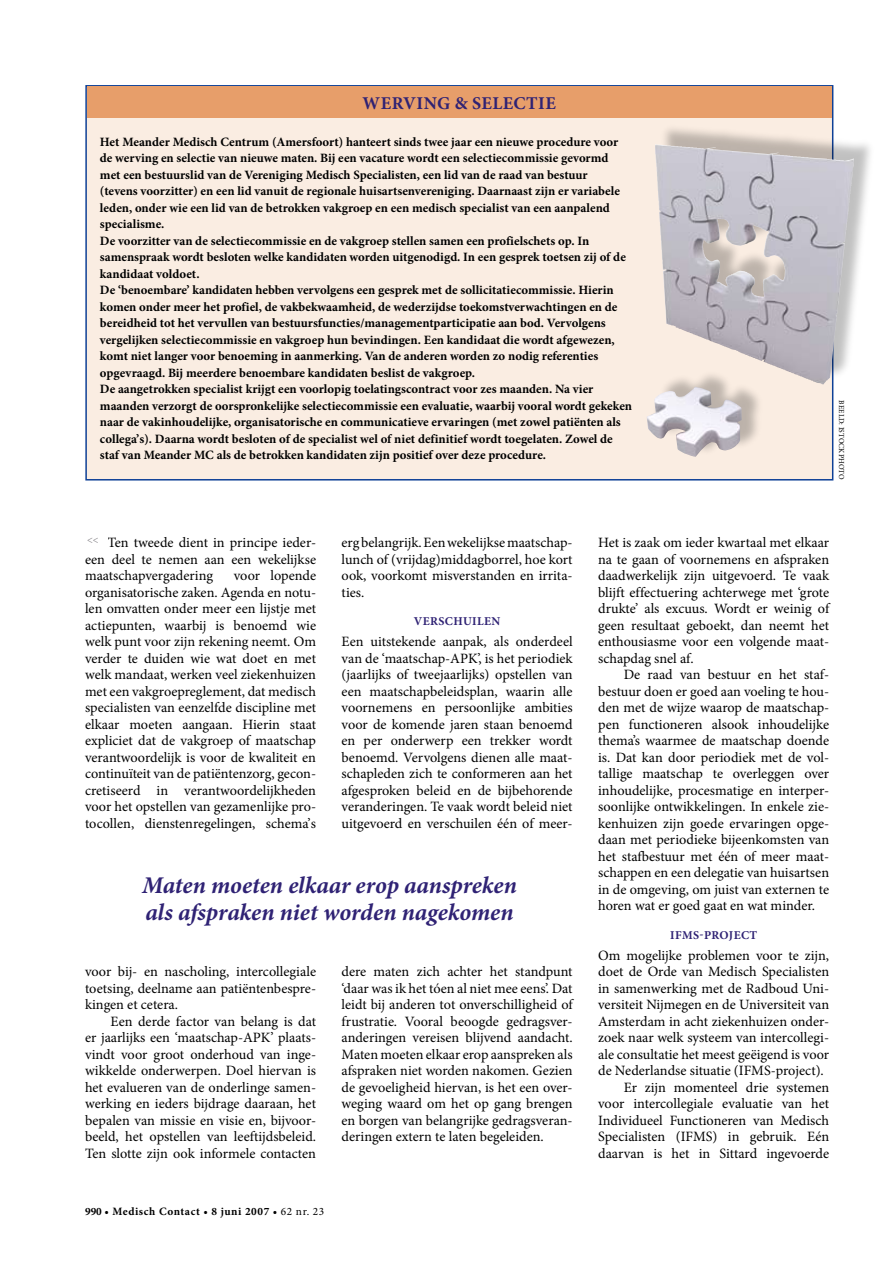
<style>
.page{position:relative;width:893px;height:1263px;background:#fff}
.page>*{position:absolute;margin:0;border:0;box-sizing:border-box;transform-origin:0 0}
.t1{font:italic 700 24px/27px "Minion Pro";letter-spacing:-.005em;color:#2f2274}
.t2{font:700 18px "Minion Pro";letter-spacing:.025em;color:#2f2274}
.t3{font:14.25px/16.5px "Minion Pro";color:#000;text-align:justify}
.t4{font:700 12.75px/16.5px "Minion Pro";color:#000}
.t5{font:700 12px "Minion Pro";letter-spacing:.03em;color:#2f2274}
.t6{font:700 11.25px "Minion Pro";letter-spacing:.05em;color:#000}
.t7{font:10.5px "Minion Pro";color:#817f84}
.t8{font:7.5px "Minion Pro";color:#000}
.s1{font-weight:400}
</style>
<div class="page">
<div style="left:86px;top:86px;width:747px;height:394px;background:#faede2"></div>
<div style="left:87px;top:86px;width:744px;height:32px;background:#e79e6a"></div>
<div style="left:650px;top:369px;width:114px;height:89px;background:#000;opacity:.25"></div>
<img style="left:647px;top:387px;width:95px;height:70px">
<div style="left:658px;top:122px;width:218px;height:258px;background:#000;opacity:.25"></div>
<img style="left:655px;top:144px;width:199px;height:240px">
<p class="t2" style="left:363px;top:91px;width:195px">Werving &amp; selectie</p>
<p class="t4" style="left:100px;top:133px;width:534px">Het Meander Medisch Centrum (Amersfoort) hanteert sinds twee jaar een nieuwe procedure voor de werving en selectie van nieuwe maten. Bij een vacature wordt een selectiecommissie gevormd met een bestuurslid van de Vereniging Medisch Specialisten, een lid van de raad van bestuur<br>(tevens voorzitter) en een lid vanuit de regionale huisartsenvereniging. Daarnaast zijn er variabele leden, onder wie een lid van de betrokken vakgroep en een medisch specialist van een aanpalend specialisme.<br>De voorzitter van de selectiecommissie en de vakgroep stellen samen een profielschets op. In samenspraak wordt besloten welke kandidaten worden uitgenodigd. In een gesprek toetsen zij of de kandidaat voldoet.<br>De ‘benoembare’ kandidaten hebben vervolgens een gesprek met de sollicitatiecommissie. Hierin komen onder meer het profiel, de vakbekwaamheid, de wederzijdse toekomst-verwachtingen en de bereidheid tot het vervullen van bestuursfuncties/management-participatie aan bod. Vervolgens vergelijken selectiecommissie en vakgroep hun bevindingen. Een kandidaat die wordt afgewezen, komt niet langer voor benoeming in aanmerking. Van de anderen worden zo nodig referenties opgevraagd. Bij meerdere benoembare kandidaten beslist de vakgroep.<br>De aangetrokken specialist krijgt een voorlopig toelatingscontract voor zes maanden. Na vier maanden verzorgt de oorspronkelijke selectiecommissie een evaluatie, waarbij vooral wordt gekeken naar de vakinhoudelijke, organisatorische en communicatieve ervaringen (met zowel patiënten als collega’s). Daarna wordt besloten of de specialist wel of niet definitief wordt toegelaten. Zowel de staf van Meander MC als de betrokken kandidaten zijn positief over deze procedure.</p>
<p class="t8" style="left:847px;top:400px;width:79px;rotate:90deg">Beeld: istockphoto</p>
<p class="t3" style="left:85px;top:534px;width:233px;text-indent:22px">Ten tweede dient in principe ieder&shy;een deel te nemen aan een wekelijkse maatschapvergadering</p>
<p class="t7" style="left:87px;top:533px;width:13px">&lt;&lt;</p>
<p class="t3" style="left:85px;top:567px;width:233px;text-indent:149px">voor lopende organisatorische zaken. Agenda en notu&shy;len omvatten onder meer een lijstje met actiepunten, waarbij is benoemd wie welk punt voor zijn rekening neemt. Om verder te duiden wie wat doet en met welk mandaat, werken veel ziekenhuizen met een vakgroepreglement, dat medisch specialisten van eenzelfde discipline met elkaar moeten aangaan. Hierin staat expliciet dat de vakgroep of maatschap verantwoordelijk is voor de kwaliteit en continuïteit van de patiëntenzorg, gecon&shy;cretiseerd in verantwoordelijk-heden voor het opstellen van gezamenlijke pro&shy;tocollen, dienstenregelingen, schema’s</p>
<p class="t3" style="left:342px;top:534px;width:233px">erg belangrijk. Een wekelijkse maatschap&shy;lunch of (vrijdag)middagborrel, hoe kort ook, voorkomt misverstanden en irrita&shy;ties.</p>
<p class="t5" style="left:414px;top:613px;width:88px">Verschuilen</p>
<p class="t3" style="left:342px;top:633px;width:233px">Een uitstekende aanpak, als onderdeel van de ‘maatschap-APK’, is het periodiek (jaarlijks of tweejaarlijks) opstellen van een maatschapbeleidsplan, waarin alle voornemens en persoonlijke ambities voor de komende jaren staan benoemd en per onderwerp een trekker wordt benoemd. Vervolgens dienen alle maat&shy;schapleden zich te conformeren aan het afgesproken beleid en de bijbehorende veranderingen. Te vaak wordt beleid niet uitgevoerd en verschuilen één of meer-</p>
<h1 class="t1" style="left:142px;top:871px;width:376px">Maten moeten elkaar erop aanspreken als afspraken niet worden nagekomen</h1>
<p class="t3" style="left:85px;top:963px;width:233px">voor bij- en nascholing, intercollegiale toetsing, deelname aan patiëntenbespre&shy;kingen et cetera.</p>
<p class="t3" style="left:85px;top:1013px;width:233px;text-indent:26px">Een derde factor van belang is dat er jaarlijks een ‘maatschap-APK’ plaats&shy;vindt voor groot onderhoud van inge&shy;wikkelde onderwerpen. Doel hiervan is het evalueren van de onderlinge samen&shy;werking en ieders bijdrage daaraan, het bepalen van missie en visie en, bijvoor&shy;beeld, het opstellen van leeftijdsbeleid.<br>Ten slotte zijn ook informele contacten</p>
<p class="t3" style="left:342px;top:963px;width:233px">dere maten zich achter het standpunt ‘daar was ik het tóen al niet mee eens’. Dat leidt bij anderen tot onverschilligheid of frustratie. Vooral beoogde gedragsver&shy;anderingen vereisen blijvend aandacht.<br>Maten moeten elkaar erop aanspreken als afspraken niet worden nakomen. Gezien de gevoeligheid hiervan, is het een over&shy;weging waard om het op gang brengen en borgen van belangrijke gedragsveran&shy;deringen extern te laten begeleiden.</p>
<p class="t6" style="left:85px;top:1203px;width:241px">990 • Medisch Contact • 8 juni 2007 • <span class="s1">62 nr. 23</span></p>
<p class="t3" style="left:598px;top:534px;width:233px">Het is zaak om ieder kwartaal met elkaar na te gaan of voornemens en afspraken daadwerkelijk zijn uitgevoerd. Te vaak blijft effectuering achterwege met ‘grote drukte’ als excuus. Wordt er weinig of geen resultaat geboekt, dan neemt het enthousiasme voor een volgende maat&shy;schapdag snel af.</p>
<p class="t3" style="left:598px;top:666px;width:233px;text-indent:26px">De raad van bestuur en het staf&shy;bestuur doen er goed aan voeling te hou&shy;den met de wijze waarop de maatschap&shy;pen functioneren alsook inhoudelijke thema’s waarmee de maatschap doende is. Dat kan door periodiek met de vol&shy;tallige maatschap te overleggen over inhoudelijke, procesmatige en interper&shy;soonlijke ontwikkelingen. In enkele zie&shy;kenhuizen zijn goede ervaringen opge&shy;daan met periodieke bijeenkomsten van het stafbestuur met één of meer maat&shy;schappen en een delegatie van huisartsen in de omgeving, om juist van externen te horen wat er goed gaat en wat minder.</p>
<p class="t5" style="left:670px;top:926px;width:80px">IFMS-project</p>
<p class="t3" style="left:598px;top:947px;width:233px">Om mogelijke problemen voor te zijn,</p>
<p class="t3" style="left:598px;top:963px;width:233px">doet de Orde van Medisch Specialisten</p>
<p class="t3" style="left:598px;top:980px;width:233px">in samenwerking met de Radboud Uni-</p>
<p class="t3" style="left:598px;top:996px;width:233px">versiteit Nijmegen en de Universiteit van</p>
<p class="t3" style="left:598px;top:1013px;width:233px">Amsterdam in acht ziekenhuizen onder-</p>
<p class="t3" style="left:598px;top:1029px;width:233px">zoek naar welk systeem van intercollegi-</p>
<p class="t3" style="left:598px;top:1046px;width:233px">ale consultatie het meest geëigend is voor</p>
<p class="t3" style="left:598px;top:1062px;width:227px">de Nederlandse situatie (IFMS-project).</p>
<p class="t3" style="left:624px;top:1079px;width:207px">Er zijn momenteel drie systemen</p>
<p class="t3" style="left:598px;top:1095px;width:233px">voor intercollegiale evaluatie van het</p>
<p class="t3" style="left:598px;top:1112px;width:233px">Individueel Functioneren van Medisch</p>
<p class="t3" style="left:598px;top:1128px;width:233px">Specialisten (IFMS) in gebruik. Eén</p>
<p class="t3" style="left:598px;top:1145px;width:233px">daarvan is het in Sittard ingevoerde</p>
</div>
